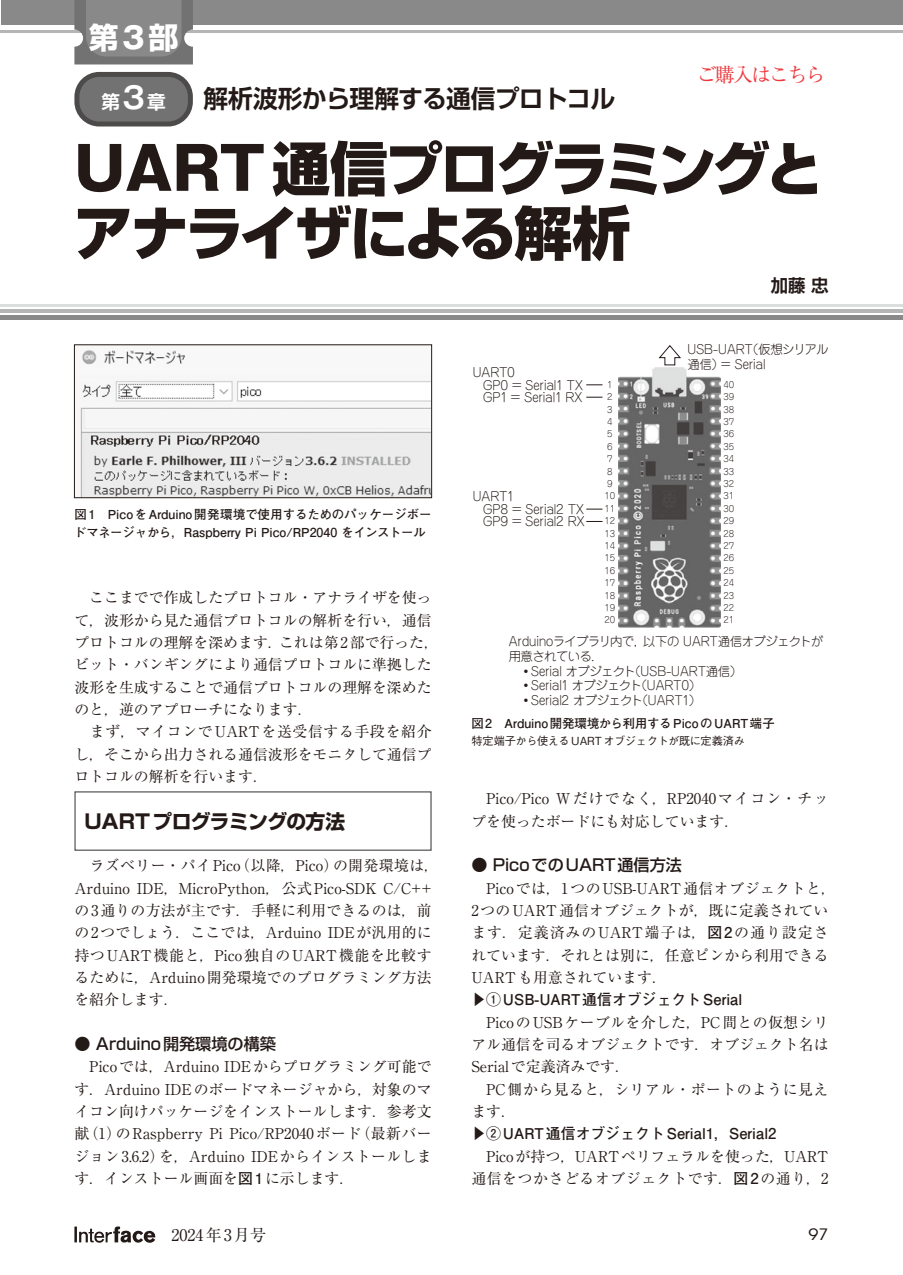
<style>
.page{position:relative;width:903px;height:1275px;background:#fff}
.page>*{position:absolute;margin:0;border:0;box-sizing:border-box;transform-origin:0 0}
.t1{font:800 58.27px/64.4px "Shin Go Pro";letter-spacing:-.055em;color:#231916}
.t2{font:700 29.75px "Shin Go Pro";color:#fff}
.t3{font:700 24.85px "Shin Go Pro De";letter-spacing:-.035em;color:#231916}
.t4{font:700 19.78px "Shin Go Pro";letter-spacing:-.035em;color:#231916}
.t5{font:19.78px "Ryumin Pr 6 N";letter-spacing:-.09em;color:#ee383d}
.t6{font:700 18.55px "Shin Go Pro De";color:#fff}
.t7{font:700 17.32px "Shin Go Pro De";color:#231916}
.t8{font:500 16.1px "Shin Go Pro";color:#231916}
.t9{font:16.1px "Ryumin Pro";color:#231916}
.t10{font:15.58px "ITC Avant Garde Std";color:#231916;scale:1.11 1}
.t11{font:14.88px/22.4px "Ryumin Pro";color:#231916}
.t12{font:700 14.88px "Futo Go B101 Pro";color:#231916}
.t13{font:14.88px/22.4px "Ryumin Pro";letter-spacing:.025em;color:#231916;text-align:right}
.t14{font:300 12.42px/12.4px "Jun 101 Pro";letter-spacing:-.05em;color:#231916}
.t15{font:700 12.42px/18.6px "Futo Go B101 Pro";color:#231916}
.t16{font:500 11.2px "Gothic BBB Pro";letter-spacing:-.035em;color:#231916}
.t17{font:300 8.75px/12.4px "Jun 101 Pro";color:#231916;text-align:center}
.s1{font-family:"Gothic MB101 Pro"}
.s2{font-family:"Gothic MB101 Pro De";font-size:29.75px}
.s3{font-family:"Futo Go B101 Pro";font-weight:700}
</style>
<div class="page">
<svg style="left:74px;top:1226px;width:81px;height:17px"></svg>
<hr style="left:0;top:30px;width:903px;height:2px;background:#b5b5b6">
<div style="left:1px;top:0;width:902px;height:25px;background:#898989"></div>
<hr style="left:0;top:309px;width:903px;height:4px;background:#b5b5b6">
<div style="left:0;top:315px;width:903px;height:5px;background:#898989"></div>
<hr style="left:0;top:304px;width:903px;height:2px;background:#dcdddd">
<div style="left:74px;top:791px;width:358px;height:60px;border:1px solid #595857"></div>
<img style="left:80px;top:349px;width:350px;height:147px">
<div style="left:74px;top:345px;width:358px;height:153px;border:1px solid #231916"></div>
<img style="left:618px;top:368px;width:102px;height:259px">
<svg style="left:586px;top:509px;width:16px;height:1px"></svg>
<svg style="left:586px;top:521px;width:16px;height:1px"></svg>
<svg style="left:586px;top:384px;width:16px;height:1px"></svg>
<svg style="left:586px;top:397px;width:16px;height:1px"></svg>
<svg style="left:658px;top:345px;width:23px;height:20px"></svg>
<div style="left:77px;top:74px;width:113px;height:50px;background:#727272;border-radius:22px"></div>
<div style="left:74px;top:72px;width:119px;height:54px;border:5px solid #4d4a4a;border-radius:22px"></div>
<svg style="left:74px;top:0;width:119px;height:64px"></svg>
<h2 class="t2" style="left:89px;top:14px;width:91px">第<span class="s1">3</span>部</h2>
<p class="t6" style="left:101px;top:87px;width:66px">第<span class="s2">3</span>章</p>
<h3 class="t3" style="left:203px;top:78px;width:413px">解析波形から理解する通信プロトコル</h3>
<h3 class="t5" style="left:697px;top:59px;width:130px">ご購入はこちら</h3>
<h1 class="t1" style="left:74px;top:130px;width:750px"><span class="s1">UART</span> 通信プログラミングとアナライザによる解析</h1>
<p class="t15" style="left:74px;top:503px;width:359px">図1　PicoをArduino開発環境で使用するためのパッケージボードマネージャから，Raspberry Pi Pico/RP2040 をインストール</p>
<p class="t11" style="left:74px;top:586px;width:366px">　ここまでで作成したプロトコル・アナライザを使って，波形から見た通信プロトコルの解析を行い，通信プロトコルの理解を深めます．これは第2部で行った，ビット・バンギングにより通信プロトコルに準拠した波形を生成することで通信プロトコルの理解を深めたのと，逆のアプローチになります．<br>　まず，マイコンでUARTを送受信する手段を紹介し，そこから出力される通信波形をモニタして通信プロトコルの解析を行います．</p>
<h3 class="t4" style="left:84px;top:805px;width:262px">UART プログラミングの方法</h3>
<p class="t11" style="left:74px;top:854px;width:366px;text-indent:15px">ラズベリー・パイPico（以降，Pico）の開発環境は，<br>Arduino IDE，MicroPython，公式Pico-SDK C/C++の3通りの方法が主です．手軽に利用できるのは，前の2つでしょう．ここでは，Arduino IDEが汎用的に持つUART機能と，Pico独自のUART機能を比較するために，Arduino開発環境でのプログラミング方法を紹介します．</p>
<p class="t8" style="left:74px;top:1030px;width:203px">● Arduino開発環境の構築</p>
<p class="t11" style="left:74px;top:1054px;width:359px;text-align:justify;text-indent:15px">Picoでは，Arduino IDEからプログラミング可能です．Arduino IDEのボードマネージャから，対象のマイコン向けパッケージをインストールします．参考文献（1）のRaspberry Pi Pico/RP2040ボード（最新バージョン3.6.2）を，Arduino IDEからインストールします．インストール画面を<span class="s3">図1</span>に示します．</p>
<p class="t14" style="left:472px;top:364px;width:44px">UART0</p>
<p class="t14" style="left:483px;top:378px;width:102px">GP0 = Serial1 TX<br>GP1 = Serial1 RX</p>
<p class="t14" style="left:472px;top:489px;width:44px">UART1</p>
<p class="t14" style="left:483px;top:502px;width:104px">GP8 = Serial2 TX<br>GP9 = Serial2 RX</p>
<p class="t7" style="left:771px;top:271px;width:59px">加藤 忠</p>
<p class="t14" style="left:687px;top:341px;width:143px;line-height:14.9px">USB-UART（仮想シリアル通信）= Serial</p>
<p class="t17" style="left:604px;top:377px;width:12px">1<br>2<br>3<br>4<br>5<br>6<br>7<br>8<br>9<br>10<br>11<br>12<br>13<br>14<br>15<br>16<br>17<br>18<br>19<br>20</p>
<p class="t17" style="left:723px;top:377px;width:12px;text-align:justify">40<br>39<br>38<br>37<br>36<br>35<br>34<br>33<br>32<br>31<br>30<br>29<br>28<br>27<br>26<br>25<br>24<br>23<br>22<br>21</p>
<p class="t14" style="left:509px;top:632px;width:316px;line-height:14.9px">Arduinoライブラリ内で，以下の UART通信オブジェクトが用意されている．</p>
<p class="t14" style="left:520px;top:663px;width:224px">•Serial オブジェクト（USB-UART通信）</p>
<p class="t14" style="left:520px;top:678px;width:183px">•Serial1 オブジェクト（UART0）</p>
<p class="t14" style="left:520px;top:693px;width:183px">•Serial2 オブジェクト（UART1）</p>
<p class="t15" style="left:471px;top:712px;width:305px">図2　Arduino開発環境から利用するPicoのUART端子</p>
<p class="t16" style="left:471px;top:732px;width:275px">特定端子から使える UART オブジェクトが既に定義済み</p>
<p class="t11" style="left:471px;top:787px;width:359px">　Pico/Pico Wだけでなく，RP2040マイコン・チップを使ったボードにも対応しています．</p>
<p class="t8" style="left:471px;top:852px;width:212px">● PicoでのUART通信方法</p>
<p class="t11" style="left:471px;top:876px;width:366px;text-indent:15px">Picoでは，1つのUSB-UART通信オブジェクトと，<br>2つのUART通信オブジェクトが，既に定義されています．定義済みのUART端子は，<span class="s3">図2</span>の通り設定されています．それとは別に，任意ピンから利用できる<br>UARTも用意されています．</p>
<p class="t12" style="left:471px;top:988px;width:272px">▶①USB-UART通信オブジェクトSerial</p>
<p class="t11" style="left:471px;top:1010px;width:359px;text-indent:15px">PicoのUSBケーブルを介した，PC間との仮想シリアル通信を司るオブジェクトです．オブジェクト名は<br>Serialで定義済みです．<br>　PC側から見ると，シリアル・ポートのように見えます．</p>
<p class="t12" style="left:471px;top:1122px;width:307px">▶②UART通信オブジェクトSerial1，Serial2</p>
<p class="t13" style="left:471px;top:1144px;width:359px">Picoが持つ，UARTペリフェラルを使った，UART通信をつかさどるオブジェクトです．<span class="s3">図2</span>の通り，2</p>
<p class="t9" style="left:155px;top:1222px;width:112px">　2024年3月号</p>
<p class="t10" style="left:808px;top:1225px;width:20px">97</p>
</div>
